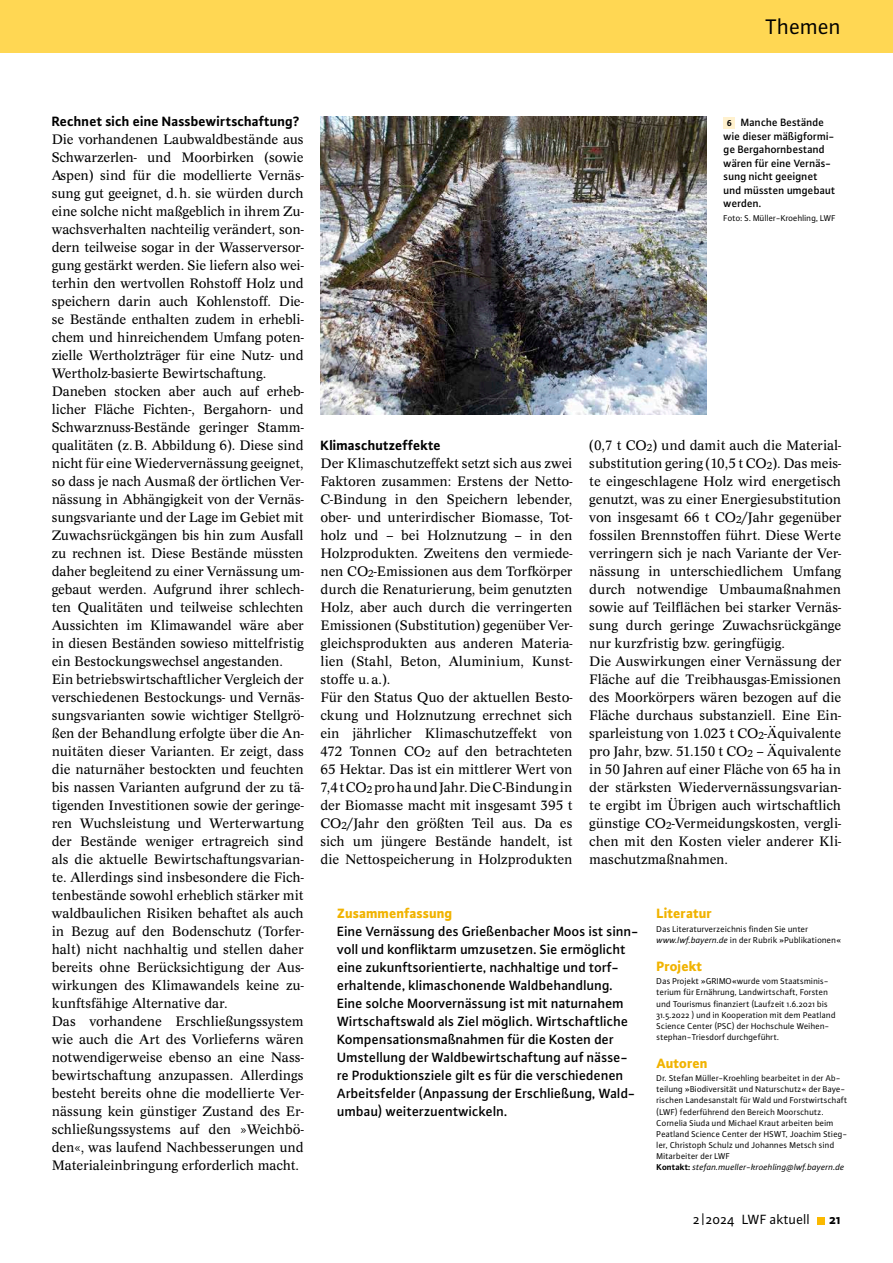
<style>
.page{position:relative;width:893px;height:1263px;background:#fff}
.page>*{position:absolute;margin:0;border:0;box-sizing:border-box;transform-origin:0 0}
.t1{font:22.5px "Plus Sans Pro";letter-spacing:-.005em;color:#000}
.t2{font:14.25px/18px "Concept Pro";letter-spacing:-.005em;color:#000}
.t3{font:500 14.25px/18px "Plus Sans Pro";color:#000}
.t4{font:700 14.25px "Plus Sans Pro";color:#000}
.t5{font:800 14.25px "Plus Sans Pro";color:#f1b300}
.t6{font:14.25px "Plus Sans Pro";color:#000}
.t7{font:500 11.25px/13.5px "Plus Sans Pro";color:#000}
.t8{font:9px/11.1px "Plus Sans Pro";letter-spacing:.005em;color:#000}
.s1{font-weight:700;font-size:9px}
.s2{font-style:italic}
.s3{font-weight:700}
</style>
<div class="page">
<div style="left:0;top:0;width:893px;height:53px;background:#ffd753"></div>
<div style="left:817px;top:1217px;width:7px;height:7px;background:#fbb900"></div>
<div style="left:724px;top:117px;width:11px;height:11px;background:#fff1ce"></div>
<img style="left:320px;top:116px;width:387px;height:298px">
<h1 class="t1" style="left:765px;top:12px;width:77px">Themen</h1>
<p class="t4" style="left:52px;top:111px;width:250px">Rechnet sich eine Nassbewirtschaftung?</p>
<p class="t2" style="left:52px;top:130px;width:253px">Die vorhandenen Laubwaldbestände aus Schwarzerlen- und Moorbirken (sowie Aspen) sind für die modellierte Vernäs&shy;sung gut geeignet, d.h. sie würden durch eine solche nicht maßgeblich in ihrem Zu&shy;wachsverhalten nachteilig verändert, son&shy;dern teilweise sogar in der Wasserversor&shy;gung gestärkt werden. Sie liefern also wei&shy;terhin den wertvollen Rohstoff Holz und speichern darin auch Kohlenstoff. Die&shy;se Bestände enthalten zudem in erhebli&shy;chem und hinreichendem Umfang poten&shy;zielle Wertholzträger für eine Nutz- und Wertholz-basierte Bewirtschaftung.<br>Daneben stocken aber auch auf erheb&shy;licher Fläche Fichten-, Bergahorn- und Schwarznuss-Bestände geringer Stamm&shy;qualitäten (z.B. Abbildung 6). Diese sind nicht für eine Wiedervernässung geeignet, so dass je nach Ausmaß der örtlichen Ver&shy;nässung in Abhängigkeit von der Vernäs&shy;sungsvariante und der Lage im Gebiet mit Zuwachsrückgängen bis hin zum Ausfall zu rechnen ist. Diese Bestände müssten daher begleitend zu einer Vernässung um&shy;gebaut werden. Aufgrund ihrer schlech&shy;ten Qualitäten und teilweise schlechten Aussichten im Klimawandel wäre aber in diesen Beständen sowieso mittelfristig ein Bestockungswechsel angestanden.<br>Ein betriebswirtschaftlicher Vergleich der verschiedenen Bestockungs- und Vernäs&shy;sungsvarianten sowie wichtiger Stellgrö&shy;ßen der Behandlung erfolgte über die An&shy;nuitäten dieser Varianten. Er zeigt, dass die naturnäher bestockten und feuchten bis nassen Varianten aufgrund der zu tä&shy;tigenden Investitionen sowie der geringe&shy;ren Wuchsleistung und Werterwartung der Bestände weniger ertragreich sind als die aktuelle Bewirtschaftungsvarian&shy;te. Allerdings sind insbesondere die Fich&shy;tenbestände sowohl erheblich stärker mit waldbaulichen Risiken behaftet als auch in Bezug auf den Bodenschutz (Torfer&shy;halt) nicht nachhaltig und stellen daher bereits ohne Berücksichtigung der Aus&shy;wirkungen des Klimawandels keine zu&shy;kunftsfähige Alternative dar.<br>Das vorhandene Erschließungssystem wie auch die Art des Vorlieferns wären notwendigerweise ebenso an eine Nass&shy;bewirtschaftung anzupassen. Allerdings besteht bereits ohne die modellierte Ver&shy;nässung kein günstiger Zustand des Er&shy;schließungssystems auf den »Weichbö&shy;den«, was laufend Nachbesserungen und Materialeinbringung erforderlich macht.</p>
<p class="t7" style="left:724px;top:115px;width:113px"><span class="s1">6</span> Manche Bestände wie dieser mäßigformi&shy;ge Bergahornbestand wären für eine Vernäs&shy;sung nicht geeignet und müssten umgebaut werden.</p>
<p class="t8" style="left:724px;top:212px;width:114px">Foto: S. Müller-Kroehling, LWF</p>
<p class="t4" style="left:320px;top:435px;width:122px">Klimaschutzeffekte</p>
<p class="t2" style="left:320px;top:454px;width:253px">Der Klimaschutzeffekt setzt sich aus zwei Faktoren zusammen: Erstens der Netto-C-Bindung in den Speichern lebender, ober- und unterirdischer Biomasse, Tot&shy;holz und – bei Holznutzung – in den Holzprodukten. Zweitens den vermiede&shy;nen CO<sub>2</sub>-Emissionen aus dem Torfkörper durch die Renaturierung, beim genutzten Holz, aber auch durch die verringerten Emissionen (Substitution) gegenüber Ver&shy;gleichsprodukten aus anderen Materia&shy;lien (Stahl, Beton, Aluminium, Kunst&shy;stoffe u. a.).<br>Für den Status Quo der aktuellen Besto&shy;ckung und Holznutzung errechnet sich ein jährlicher Klimaschutzeffekt von 472 Tonnen CO<sub>2</sub> auf den betrachteten 65 Hektar. Das ist ein mittlerer Wert von 7,4 t CO<sub>2</sub> pro ha und Jahr. Die C-Bindung in der Biomasse macht mit insgesamt 395 t CO<sub>2</sub>/Jahr den größten Teil aus. Da es sich um jüngere Bestände handelt, ist die Nettospeicherung in Holzprodukten</p>
<p class="t2" style="left:589px;top:436px;width:253px">(0,7 t CO<sub>2</sub>) und damit auch die Material&shy;substitution gering (10,5 t CO<sub>2</sub>). Das meis&shy;te eingeschlagene Holz wird energetisch genutzt, was zu einer Energiesubstitution von insgesamt 66 t CO<sub>2</sub>/Jahr gegenüber fossilen Brennstoffen führt. Diese Werte verringern sich je nach Variante der Ver&shy;nässung in unterschiedlichem Umfang durch notwendige Umbaumaßnahmen sowie auf Teilflächen bei starker Vernäs&shy;sung durch geringe Zuwachsrückgänge nur kurzfristig bzw. geringfügig.<br>Die Auswirkungen einer Vernässung der Fläche auf die Treibhausgas-Emissionen des Moorkörpers wären bezogen auf die Fläche durchaus substanziell. Eine Ein&shy;sparleistung von 1.023 t CO<sub>2</sub>-Äquivalente pro Jahr, bzw. 51.150 t CO<sub>2</sub> – Äquivalente in 50 Jahren auf einer Fläche von 65 ha in der stärksten Wiedervernässungsvarian&shy;te ergibt im Übrigen auch wirtschaftlich günstige CO<sub>2</sub>-Vermeidungskosten, vergli&shy;chen mit den Kosten vieler anderer Kli&shy;maschutzmaßnahmen.</p>
<p class="t5" style="left:337px;top:902px;width:117px">Zusammenfassung</p>
<p class="t3" style="left:337px;top:921px;width:303px">Eine Vernässung des Grießenbacher Moos ist sinn&shy;voll und konfliktarm umzusetzen. Sie ermöglicht eine zukunftsorientierte, nachhaltige und torf&shy;erhaltende, klimaschonende Waldbehandlung.<br>Eine solche Moorvernässung ist mit naturnahem Wirtschaftswald als Ziel möglich. Wirtschaftliche Kompensationsmaßnahmen für die Kosten der Umstellung der Waldbewirtschaftung auf nässe&shy;re Produktionsziele gilt es für die verschiedenen Arbeitsfelder (Anpassung der Erschließung, Wald&shy;umbau) weiterzuentwickeln.</p>
<p class="t5" style="left:657px;top:902px;width:57px">Literatur</p>
<p class="t8" style="left:657px;top:923px;width:186px">Das Literaturverzeichnis finden Sie unter <span class="s2">www.lwf.bayern.de</span> in der Rubrik »Publikationen«</p>
<p class="t5" style="left:657px;top:955px;width:47px">Projekt</p>
<p class="t8" style="left:657px;top:975px;width:181px">Das Projekt »GRIMO«wurde vom Staatsminis&shy;terium für Ernährung, Landwirtschaft, Forsten und Tourismus finanziert (Laufzeit 1.6.2021 bis 31.5.2022 ) und in Kooperation mit dem Peatland Science Center (PSC) der Hochschule Weihen&shy;stephan-Triesdorf durchgeführt.</p>
<p class="t5" style="left:657px;top:1052px;width:52px">Autoren</p>
<p class="t8" style="left:657px;top:1072px;width:192px">Dr. Stefan Müller-Kroehling bearbeitet in der Ab&shy;teilung »Biodiversität und Naturschutz« der Baye&shy;rischen Landesanstalt für Wald und Forstwirtschaft (LWF) federführend den Bereich Moorschutz.<br>Cornelia Siuda und Michael Kraut arbeiten beim Peatland Science Center der HSWT, Joachim Stieg&shy;ler, Christoph Schulz und Johannes Metsch sind Mitarbeiter der LWF<br><span class="s3">Kontakt:</span> <span class="s2">stefan.mueller-kroehling@lwf.bayern.de</span></p>
<p class="t6" style="left:693px;top:1210px;width:118px">2 |2024 LWF aktuell</p>
<p class="t4" style="left:829px;top:1209px;width:13px">21</p>
</div>
